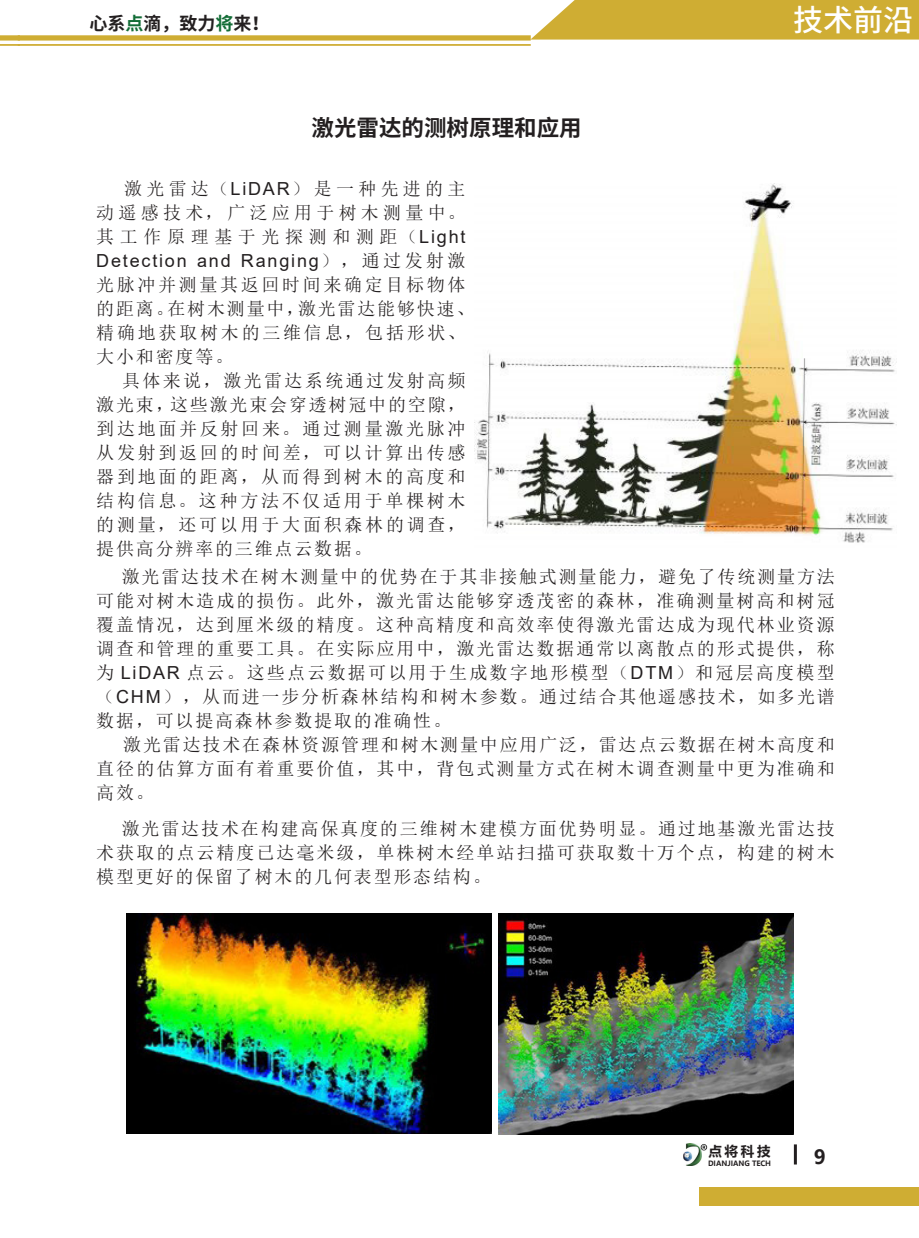
<style>
.page{position:relative;width:919px;height:1238px;background:#fff}
.page>*{position:absolute;margin:0;border:0;box-sizing:border-box;transform-origin:0 0}
.t1{font:500 30px "Source Han Sans CN";color:#fff}
.t2{font:700 22.5px "Source Han Sans CN";color:#231f20}
.t3{font:700 19.5px "Microsoft Ya Hei";color:#231f20}
.t4{font:18px/24px "Sim Sun";letter-spacing:.11em;color:#231f20;text-align:justify}
.t5{font:18px/24px "Sim Sun";letter-spacing:.155em;color:#231f20}
.t6{font:700 18px "Source Han Sans CN";color:#231f20}
.t7{font:700 13.5px "Microsoft Ya Hei";color:#231f20}
.t8{font:700 7.2px "Microsoft Ya Hei";color:#231f20}
.s1{color:#136d37}
.s2{font-family:"Arial"}
</style>
<div class="page">
<svg style="left:530px;top:0;width:388px;height:40px"></svg>
<div style="left:699px;top:1186px;width:219px;height:19px;background:#cfad33"></div>
<img style="left:683px;top:1143px;width:18px;height:22px">
<hr style="left:793px;top:1144px;width:3px;height:20px;background:#231f20">
<svg style="left:701px;top:1144px;width:6px;height:6px"></svg>
<div style="left:0;top:35px;width:20px;height:6px;background:#cfad33"></div>
<hr style="left:0;top:44px;width:20px;height:2px;background:#cfad33">
<div style="left:18px;top:35px;width:512px;height:6px;background:#cfad33"></div>
<hr style="left:18px;top:44px;width:512px;height:2px;background:#cfad33">
<img style="left:474px;top:183px;width:421px;height:360px">
<img style="left:127px;top:913px;width:365px;height:219px">
<img style="left:498px;top:913px;width:295px;height:221px">
<p class="t6" style="left:89px;top:13px;width:182px">心系<span class="s1">点</span>滴，致力<span class="s1">将</span>来！</p>
<h1 class="t1" style="left:793px;top:3px;width:121px">技术前沿</h1>
<p class="t2" style="left:311px;top:115px;width:271px">激光雷达的测树原理和应用</p>
<p class="t5" style="left:96px;top:176px;width:380px;text-indent:28px">激光雷达（<span class="s2">LiDAR</span>）是一种先进的主动遥感技术，广泛应用于树木测量中。其工作原理基于光探测和测距（<span class="s2">Light<br>Detection and Ranging</span>），通过发射激光脉冲并测量其返回时间来确定目标物体的距离。在树木测量中，激光雷达能够快速、精确地获取树木的三维信息，包括形状、大小和密度等。</p>
<p class="t4" style="left:96px;top:368px;width:371px;text-indent:26px">具体来说，激光雷达系统通过发射高频激光束，这些激光束会穿透树冠中的空隙，到达地面并反射回来。通过测量激光脉冲从发射到返回的时间差，可以计算出传感器到地面的距离，从而得到树木的高度和结构信息。这种方法不仅适用于单棵树木的测量，还可以用于大面积森林的调查，提供高分辨率的三维点云数据。</p>
<p class="t4" style="left:96px;top:564px;width:740px;text-indent:25px">激光雷达技术在树木测量中的优势在于其非接触式测量能力，避免了传统测量方法可能对树木造成的损伤。此外，激光雷达能够穿透茂密的森林，准确测量树高和树冠覆盖情况，达到厘米级的精度。这种高精度和高效率使得激光雷达成为现代林业资源调查和管理的重要工具。在实际应用中，激光雷达数据通常以离散点的形式提供，称为 <span class="s2">LiDAR</span> 点云。这些点云数据可以用于生成数字地形模型（<span class="s2">DTM</span>）和冠层高度模型（<span class="s2">CHM</span>），从而进一步分析森林结构和树木参数。通过结合其他遥感技术，如多光谱数据，可以提高森林参数提取的准确性。</p>
<p class="t4" style="left:96px;top:732px;width:740px;text-indent:27px">激光雷达技术在森林资源管理和树木测量中应用广泛，雷达点云数据在树木高度和直径的估算方面有着重要价值，其中，背包式测量方式在树木调查测量中更为准确和高效。</p>
<p class="t4" style="left:96px;top:816px;width:740px;text-indent:25px">激光雷达技术在构建高保真度的三维树木建模方面优势明显。通过地基激光雷达技术获取的点云精度已达毫米级，单株树木经单站扫描可获取数十万个点，构建的树木模型更好的保留了树木的几何表型形态结构。</p>
<p class="t7" style="left:708px;top:1141px;width:64px">点将科技</p>
<p class="t8" style="left:708px;top:1157px;width:65px">DIANJIANG TECH</p>
<p class="t3" style="left:813px;top:1142px;width:14px">9</p>
</div>
